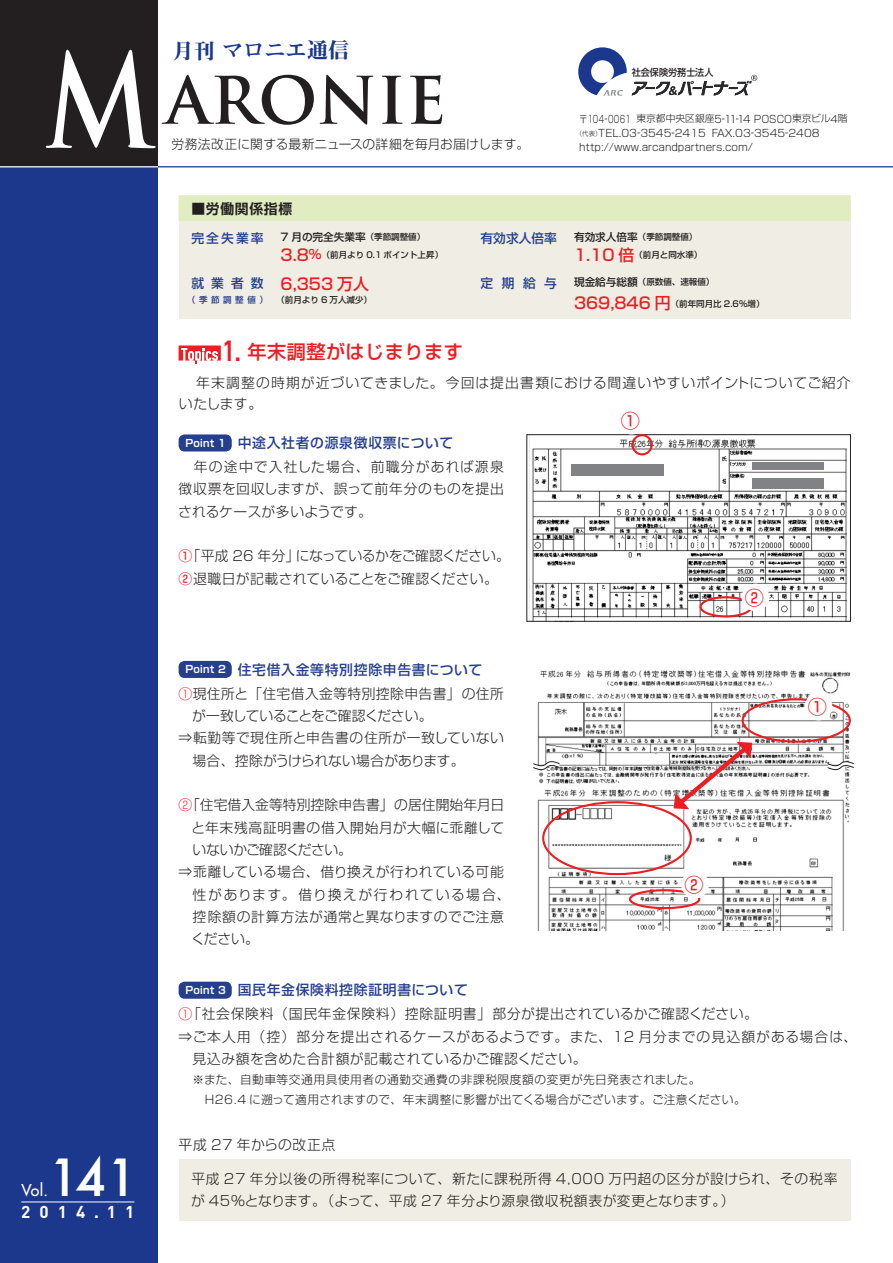
<style>
.page{position:relative;width:893px;height:1263px;background:#fff}
.page>*{position:absolute;margin:0;border:0;box-sizing:border-box;transform-origin:0 0}
.t1{font:700 63.75px "Trajan Pro";color:#231f20}
.t2{font:500 49.95px "Futura";color:#fff}
.t3{font:700 condensed 28.65px "DIN Pro";color:#ee1d23}
.t4{font:21.3px "Midashi Min Pro MA31";color:#1b388c}
.t5{font:500 19.2px "Shin Go Pro";letter-spacing:.025em;color:#ee1d23}
.t6{font:700 16.95px "DIN";letter-spacing:.53em;color:#fff}
.t7{font:500 15.9px "Shin Go Pro";color:#ee1d23}
.t8{font:15.9px "Futura";color:#fff}
.t9{font:300 13.8px/22.4px "Shin Go Pro";letter-spacing:.03em;color:#231f20}
.t10{font:300 13.8px "Shin Go Pro";letter-spacing:.05em;color:#231f20}
.t11{font:300 13.8px/21.3px "Shin Go Pro";letter-spacing:.06em;color:#231f20}
.t12{font:500 13.8px "Shin Go Pro";letter-spacing:.05em;color:#253f8e}
.t13{font:300 13.8px/22.4px "Shin Go Pro";letter-spacing:.055em;color:#231f20}
.t14{font:300 13.8px "Shin Go Pro";letter-spacing:.01em;color:#231f20}
.t15{font:300 13.8px "Shin Go Pro";letter-spacing:-.025em;color:#231f20}
.t16{font:700 13.8px "Shin Go Pro De";letter-spacing:.05em;color:#231f20}
.t17{font:300 12.75px "Shin Go Pro";letter-spacing:.01em;color:#231f20}
.t18{font:500 12.75px "Shin Go Pro";letter-spacing:.165em;color:#253f8e}
.t19{font:300 11.7px "Shin Go Pro";letter-spacing:.03em;color:#231f20}
.t20{font:300 11.7px "Shin Go Pro";letter-spacing:.05em;color:#231f20}
.t21{font:500 10.65px "Shin Go Pro";color:#231f20}
.t22{font:300 10.2px "Shin Go Pro";color:#231f20}
.t23{font:700 10.2px "Shin Go Pro De";letter-spacing:.025em;color:#fff}
.t24{font:300 10.2px "Shin Go Pro";color:#231f20;scale:.95 1}
.t25{font:300 9.75px "Shin Go Pro";color:#231f20}
.t26{font:500 9.6px "Shin Go Pro";color:#231f20;scale:.94 1}
.t27{font:500 8.55px "Shin Go Pro";color:#231f20}
.t28{font:500 8.55px "Shin Go Pro";letter-spacing:.415em;color:#253f8e}
.t29{font:300 6.45px "Shin Go Pro";color:#231f20}
.s1{font-size:127.5px;color:#fff}
.s2{font-size:10.2px}
.s3{font-size:12.75px}
.s4{font-weight:500;color:#ee1d23}
.s5{color:#ee1d23}
</style>
<div class="page">
<div style="left:0;top:0;width:157px;height:1263px;background:#1b388c"></div>
<div style="left:0;top:0;width:157px;height:167px;background:#231f20"></div>
<svg style="left:578px;top:47px;width:179px;height:49px"></svg>
<hr style="left:158px;top:166px;width:735px;height:1px;background:#1b388c">
<hr style="left:0;top:166px;width:158px;height:1px;background:#fff">
<hr style="left:21px;top:1202px;width:113px;height:1px;background:#fff">
<div style="left:179px;top:434px;width:53px;height:17px;background:#253f8e;border-radius:6px"></div>
<div style="left:179px;top:661px;width:53px;height:17px;background:#253f8e;border-radius:6px"></div>
<div style="left:179px;top:982px;width:53px;height:17px;background:#253f8e;border-radius:6px"></div>
<svg style="left:179px;top:345px;width:42px;height:19px"></svg>
<div style="left:179px;top:196px;width:671px;height:123px;background:#f0eee4"></div>
<div style="left:179px;top:196px;width:671px;height:25px;background:#e1edc1"></div>
<img style="left:537px;top:670px;width:313px;height:260px">
<img style="left:529px;top:436px;width:318px;height:183px">
<div style="left:527px;top:434px;width:324px;height:187px;border:1px solid #231f20"></div>
<div style="left:631px;top:434px;width:22px;height:21px;border:2px solid #ee1d23;border-radius:50%"></div>
<div style="left:699px;top:596px;width:53px;height:21px;border:2px solid #ee1d23;border-radius:50%"></div>
<div style="left:742px;top:698px;width:109px;height:45px;border:2px solid #ee1d23;border-radius:50%"></div>
<div style="left:542px;top:801px;width:150px;height:74px;border:2px solid #ee1d23;border-radius:50%"></div>
<div style="left:629px;top:889px;width:71px;height:20px;border:2px solid #ee1d23;border-radius:50%"></div>
<div style="left:681px;top:871px;width:28px;height:27px;background:#fff;border-radius:50%"></div>
<div style="left:742px;top:584px;width:27px;height:27px;background:#fff;border-radius:50%"></div>
<div style="left:805px;top:693px;width:27px;height:27px;background:#fff;border-radius:50%"></div>
<svg style="left:673px;top:742px;width:79px;height:67px"></svg>
<div style="left:179px;top:1159px;width:671px;height:61px;background:#f0eee4"></div>
<div style="left:571px;top:464px;width:93px;height:12px;background:#808285"></div>
<div style="left:752px;top:463px;width:72px;height:7px;background:#808285"></div>
<div style="left:752px;top:479px;width:72px;height:10px;background:#808285"></div>
<svg style="left:533px;top:758px;width:27px;height:14px"></svg>
<svg style="left:827px;top:758px;width:27px;height:14px"></svg>
<h3 class="t4" style="left:172px;top:33px;width:179px">月刊マロニエ通信</h3>
<h1 class="t1" style="left:44px;top:61px;width:404px"><span class="s1">M</span>ARONIE</h1>
<p class="t17" style="left:172px;top:134px;width:359px">労務法改正に関する最新ニュースの詳細を毎月お届けします。</p>
<p class="t26" style="left:632px;top:65px;width:88px">社会保険労務士法人</p>
<p class="t24" style="left:578px;top:110px;width:57px">〒104-0061</p>
<p class="t25" style="left:636px;top:110px;width:213px">東京都中央区銀座<span class="s2">5-11-14 POSCO</span>東京ビル4階</p>
<p class="t22" style="left:598px;top:125px;width:109px">TEL.03-3545-2415</p>
<p class="t22" style="left:712px;top:125px;width:109px">FAX.03-3545-2408</p>
<p class="t29" style="left:576px;top:129px;width:27px">（代表）</p>
<p class="t22" style="left:579px;top:139px;width:175px">http://www.arcandpartners.com/</p>
<p class="t16" style="left:191px;top:197px;width:102px">■労働関係指標</p>
<p class="t18" style="left:191px;top:228px;width:74px">完全失業率</p>
<p class="t21" style="left:281px;top:228px;width:87px">7 月の完全失業率</p>
<p class="t27" style="left:366px;top:230px;width:61px">（季節調整値(</p>
<p class="t18" style="left:480px;top:228px;width:78px">有効求人倍率</p>
<p class="t21" style="left:574px;top:228px;width:65px">有効求人倍率</p>
<p class="t27" style="left:638px;top:230px;width:61px">（季節調整値(</p>
<p class="t7" style="left:281px;top:242px;width:43px">3.8<span class="s3">％</span></p>
<p class="t27" style="left:322px;top:248px;width:123px">（前月より 0.1 ポイント上昇(</p>
<p class="t7" style="left:574px;top:242px;width:62px">1.10倍</p>
<p class="t27" style="left:634px;top:248px;width:70px">（前月と同水準(</p>
<p class="t18" style="left:191px;top:272px;width:74px">就業者数</p>
<p class="t28" style="left:187px;top:293px;width:82px">（季節調整値(</p>
<p class="t7" style="left:281px;top:271px;width:90px">6,353 万人</p>
<p class="t27" style="left:276px;top:293px;width:97px">（前月より 6 万人減少(</p>
<p class="t18" style="left:480px;top:272px;width:78px">定期給与</p>
<p class="t21" style="left:574px;top:273px;width:65px">現金給与総額</p>
<p class="t27" style="left:638px;top:275px;width:78px">（原数値、速報値(</p>
<p class="t7" style="left:574px;top:289px;width:98px">369,846 円</p>
<p class="t27" style="left:671px;top:296px;width:95px">（前年同月比 2.6％増(</p>
<p class="t3" style="left:223px;top:329px;width:20px">1.</p>
<p class="t5" style="left:248px;top:336px;width:217px">年末調整がはじまります</p>
<p class="t11" style="left:179px;top:370px;width:673px;text-indent:17px">年末調整の時期が近づいてきました。今回は提出書類における間違いやすいポイントについてご紹介いたします。</p>
<p class="t12" style="left:238px;top:432px;width:217px">中途入社者の源泉徴収票について</p>
<p class="t5" style="left:621px;top:405px;width:21px">1</p>
<p class="t23" style="left:186px;top:435px;width:42px">Point 1</p>
<p class="t9" style="left:178px;top:454px;width:327px;text-align:justify">　年の途中で入社した場合、前職分があれば源泉徴収票を回収しますが、誤って前年分のものを提出されるケースが多いようです。</p>
<p class="t15" style="left:296px;top:545px;width:216px">になっているかをご確認ください。</p>
<p class="t9" style="left:179px;top:543px;width:123px"><span class="s4">①</span>「平成 26 年分」</p>
<p class="t14" style="left:179px;top:567px;width:321px"><span class="s4">②</span>退職日が記載されていることをご確認ください。</p>
<p class="t5" style="left:745px;top:582px;width:21px">2</p>
<h2 class="t2" style="left:49px;top:1143px;width:90px">141</h2>
<p class="t6" style="left:21px;top:1201px;width:114px">2014.11</p>
<p class="t8" style="left:21px;top:1179px;width:28px">Vol.</p>
<p class="t12" style="left:238px;top:658px;width:246px">住宅借入金等特別控除申告書について</p>
<p class="t23" style="left:186px;top:661px;width:42px">Point 2</p>
<p class="t9" style="left:192px;top:680px;width:313px;text-indent:-14px"><span class="s5">①</span>現住所と「住宅借入金等特別控除申告書」の住所が一致していることをご確認ください。</p>
<p class="t9" style="left:192px;top:725px;width:313px;text-indent:-14px">⇒転勤等で現住所と申告書の住所が一致していない場合、控除がうけられない場合があります。</p>
<p class="t9" style="left:192px;top:792px;width:314px;text-align:justify;text-indent:-13px"><span class="s5">②</span>「住宅借入金等特別控除申告書」の居住開始年月日と年末残高証明書の借入開始月が大幅に乖離していないかご確認ください。</p>
<p class="t9" style="left:191px;top:859px;width:321px;text-indent:-13px">⇒乖離している場合、借り換えが行われている可能性があります。借り換えが行われている場合、控除額の計算方法が通常と異なりますのでご注意ください。</p>
<p class="t12" style="left:238px;top:979px;width:232px">国民年金保険料控除証明書について</p>
<p class="t5" style="left:808px;top:691px;width:21px">1</p>
<p class="t5" style="left:684px;top:869px;width:21px">2</p>
<p class="t23" style="left:186px;top:982px;width:42px">Point 3</p>
<p class="t10" style="left:179px;top:1003px;width:581px"><span class="s5">①</span>「社会保険料（国民年金保険料）控除証明書」部分が提出されているかご確認ください。</p>
<p class="t9" style="left:192px;top:1023px;width:666px;text-indent:-14px">⇒ご本人用（控）部分を提出されるケースがあるようです。また、12 月分までの見込額がある場合は、見込み額を含めた合計額が記載されているかご確認ください。</p>
<p class="t20" style="left:192px;top:1070px;width:509px">※また、自動車等交通用具使用者の通勤交通費の非課税限度額の変更が先日発表されました。</p>
<p class="t19" style="left:192px;top:1089px;width:555px">　H26.4 に遡って適用されますので、年末調整に影響が出てくる場合がございます。ご注意ください。</p>
<p class="t10" style="left:179px;top:1133px;width:158px">平成 27 年からの改正点</p>
<p class="t13" style="left:721px;top:1165px;width:118px;text-indent:-529px">平成 27 年分以後の所得税率について、新たに課税所得 4,000 万円超の区分が設けられ、その税率(</p>
<p class="t9" style="left:191px;top:1188px;width:537px">が 45％となります。（よって、平成 27 年分より源泉徴収税額表が変更となります。</p>
</div>
